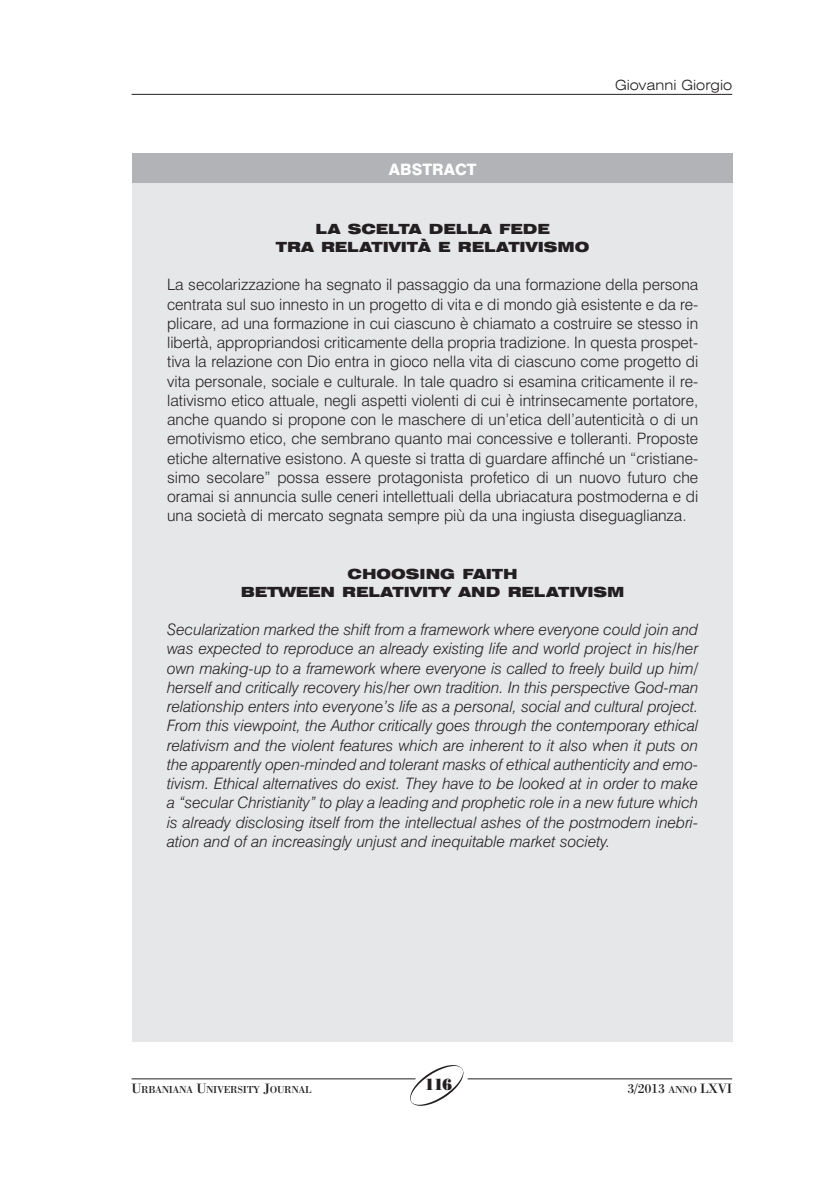
<style>
.page{position:relative;width:839px;height:1186px;background:#fff}
.page>*{position:absolute;margin:0;border:0;box-sizing:border-box;transform-origin:0 0}
.t1{font:16.1px "Bodoni Poster";color:#231f20;scale:.9 1}
.t2{font:300 15.75px/19.2px "Swiss 721 BT";color:#231f20;text-align:justify}
.t3{font:italic 300 15.75px/19.2px "Swiss 721 BT";color:#231f20;text-align:justify}
.t4{font:800 15.75px "Swiss 721 BT";color:#fff}
.t5{font:900 expanded 14px/17.5px "Swiss 721 BT";color:#231f20;text-align:center}
.t6{font:300 expanded 14px "Swiss 721 BT";color:#231f20}
.t7{font:14px "Bodoni BT";letter-spacing:-.025em;color:#231f20}
.t8{font:10.5px "Bodoni BT";letter-spacing:-.035em;color:#231f20}
.s1{font-size:14px}
.s2{font-size:10.5px}
</style>
<div class="page">
<hr style="left:131px;top:94px;width:601px;height:1px;background:#231f20">
<hr style="left:131px;top:1078px;width:284px;height:1px;background:#231f20">
<hr style="left:467px;top:1078px;width:265px;height:1px;background:#231f20">
<svg style="left:407px;top:1065px;width:57px;height:41px"></svg>
<div style="left:132px;top:153px;width:601px;height:888px;background:#e6e7e9"></div>
<div style="left:132px;top:153px;width:601px;height:30px;background:#b2b3b7"></div>
<p class="t4" style="left:389px;top:164px;width:89px">ABSTRACT</p>
<p class="t6" style="left:615px;top:80px;width:119px">Giovanni Giorgio</p>
<p class="t5" style="left:276px;top:222px;width:315px">LA SCELTA DELLA FEDE<br>TRA RELATIVITÀ E RELATIVISMO</p>
<p class="t2" style="left:167px;top:277px;width:532px">La secolarizzazione ha segnato il passaggio da una formazione della persona centrata sul suo innesto in un progetto di vita e di mondo già esistente e da re&shy;plicare, ad una formazione in cui ciascuno è chiamato a costruire se stesso in libertà, appropriandosi criticamente della propria tradizione. In questa prospet&shy;tiva la relazione con Dio entra in gioco nella vita di ciascuno come progetto di vita personale, sociale e culturale. In tale quadro si esamina criticamente il re&shy;lativismo etico attuale, negli aspetti violenti di cui è intrinsecamente portatore, anche quando si propone con le maschere di un’etica dell’autenticità o di un emotivismo etico, che sembrano quanto mai concessive e tolleranti. Proposte etiche alternative esistono. A queste si tratta di guardare affinché un “cristiane&shy;simo secolare” possa essere protagonista profetico di un nuovo futuro che oramai si annuncia sulle ceneri intellettuali della ubriacatura postmoderna e di una società di mercato segnata sempre più da una ingiusta diseguaglianza.</p>
<p class="t5" style="left:241px;top:566px;width:385px">CHOOSING FAITH<br>BETWEEN RELATIVITY AND RELATIVISM</p>
<p class="t3" style="left:167px;top:621px;width:533px">Secularization marked the shift from a framework where everyone could join and was expected to reproduce an already existing life and world project in his/her own making-up to a framework where everyone is called to freely build up him/ herself and critically recovery his/her own tradition. In this perspective God-man relationship enters into everyone’s life as a personal, social and cultural project.<br>From this viewpoint, the Author critically goes through the contemporary ethical relativism and the violent features which are inherent to it also when it puts on the apparently open-minded and tolerant masks of ethical authenticity and emo&shy;tivism. Ethical alternatives do exist. They have to be looked at in order to make a “secular Christianity” to play a leading and prophetic role in a new future which is already disclosing itself from the intellectual ashes of the postmodern inebri&shy;ation and of an increasingly unjust and inequitable market society.</p>
<p class="t8" style="left:131px;top:1085px;width:181px"><span class="s1">U</span>RBANIANA <span class="s1">U</span>NIVERSITY <span class="s1">J</span>OURNAL</p>
<p class="t1" style="left:424px;top:1078px;width:32px">116</p>
<p class="t7" style="left:627px;top:1083px;width:106px">3/2013 <span class="s2">ANNO</span> LXVI</p>
</div>
